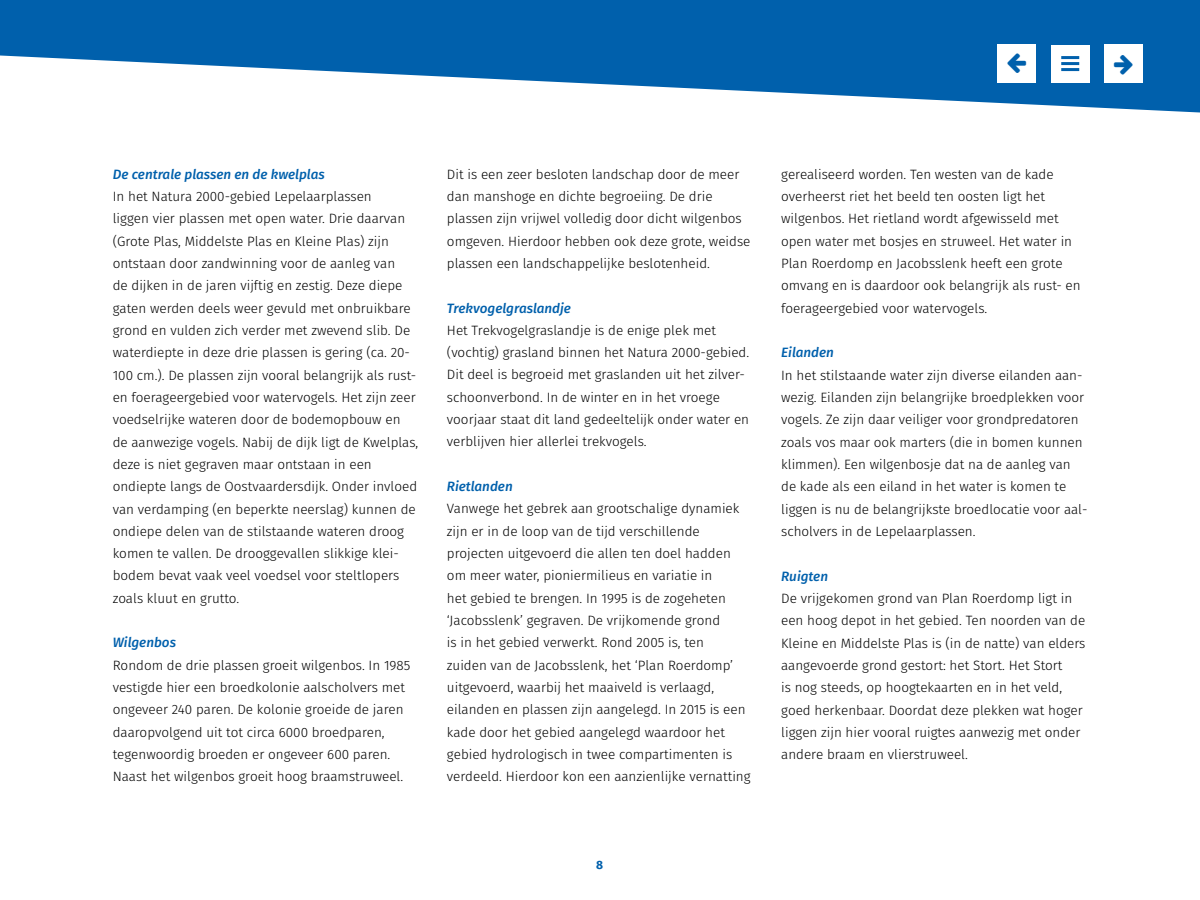
<style>
.page{position:relative;width:1200px;height:900px;background:#fff}
.page>*{position:absolute;margin:0;border:0;box-sizing:border-box;transform-origin:0 0}
.PFL_-_P_Bodytekst{font:300 13.5px/22.4px "Fira Sans";color:#000}
.H4_Alineakop_Cursief{font:italic 500 13.5px "Fira Sans";color:#0060ac}
.t1{font:700 12px "Fira Sans";color:#0060ac}
</style>
<div class="page">
<svg style="left:0;top:0;width:1200px;height:112px;fill:#0060ac"></svg>
<div style="left:1051px;top:45px;width:39px;height:37px;background:#fff"></div>
<hr style="left:1061px;top:56px;width:18px;height:3px;background:#0060ac">
<hr style="left:1061px;top:62px;width:18px;height:3px;background:#0060ac">
<hr style="left:1061px;top:68px;width:18px;height:3px;background:#0060ac">
<div style="left:998px;top:45px;width:38px;height:38px;background:#fff"></div>
<div style="left:1105px;top:45px;width:38px;height:38px;background:#fff"></div>
<h4 class="H4_Alineakop_Cursief" style="left:113px;top:163px;width:214px">De centrale plassen en de kwelplas</h4>
<p class="PFL_-_P_Bodytekst" style="left:113px;top:185px;width:307px">In het Natura 2000-gebied Lepelaarplassen<br>liggen vier plassen met open water. Drie daarvan (Grote Plas, Middelste Plas en Kleine Plas) zijn ontstaan door zandwinning voor de aanleg van<br>de dijken in de jaren vijftig en zestig. Deze diepe gaten werden deels weer gevuld met onbruikbare grond en vulden zich verder met zwevend slib. De waterdiepte in deze drie plassen is gering (ca. 20- 100 cm.). De plassen zijn vooral belangrijk als rust&shy;en foerageergebied voor watervogels. Het zijn zeer voedselrijke wateren door de bodemopbouw en de aanwezige vogels. Nabij de dijk ligt de Kwelplas, deze is niet gegraven maar ontstaan in een ondiepte langs de Oostvaardersdijk. Onder invloed van verdamping (en beperkte neerslag) kunnen de ondiepe delen van de stilstaande wateren droog komen te vallen. De drooggevallen slikkige klei&shy;bodem bevat vaak veel voedsel voor steltlopers zoals kluut en grutto.</p>
<h4 class="H4_Alineakop_Cursief" style="left:113px;top:632px;width:65px">Wilgenbos</h4>
<p class="PFL_-_P_Bodytekst" style="left:113px;top:654px;width:299px">Rondom de drie plassen groeit wilgenbos. In 1985 vestigde hier een broedkolonie aalscholvers met ongeveer 240 paren. De kolonie groeide de jaren daaropvolgend uit tot circa 6000 broedparen, tegenwoordig broeden er ongeveer 600 paren.<br>Naast het wilgenbos groeit hoog braamstruweel.</p>
<p class="PFL_-_P_Bodytekst" style="left:447px;top:163px;width:305px">Dit is een zeer besloten landschap door de meer dan manshoge en dichte begroeiing. De drie plassen zijn vrijwel volledig door dicht wilgenbos omgeven. Hierdoor hebben ook deze grote, weidse plassen een landschappelijke beslotenheid.</p>
<h4 class="H4_Alineakop_Cursief" style="left:447px;top:297px;width:126px">Trekvogelgraslandje</h4>
<p class="PFL_-_P_Bodytekst" style="left:447px;top:319px;width:304px">Het Trekvogelgraslandje is de enige plek met (vochtig) grasland binnen het Natura 2000-gebied.<br>Dit deel is begroeid met graslanden uit het zilver&shy;schoonverbond. In de winter en in het vroege voorjaar staat dit land gedeeltelijk onder water en verblijven hier allerlei trekvogels.</p>
<h4 class="H4_Alineakop_Cursief" style="left:447px;top:476px;width:67px">Rietlanden</h4>
<p class="PFL_-_P_Bodytekst" style="left:447px;top:497px;width:305px">Vanwege het gebrek aan grootschalige dynamiek zijn er in de loop van de tijd verschillende projecten uitgevoerd die allen ten doel hadden om meer water, pioniermilieus en variatie in<br>het gebied te brengen. In 1995 is de zogeheten ‘Jacobsslenk’ gegraven. De vrijkomende grond<br>is in het gebied verwerkt. Rond 2005 is, ten<br>zuiden van de Jacobsslenk, het ‘Plan Roerdomp’ uitgevoerd, waarbij het maaiveld is verlaagd, eilanden en plassen zijn aangelegd. In 2015 is een kade door het gebied aangelegd waardoor het gebied hydrologisch in twee compartimenten is verdeeld. Hierdoor kon een aanzienlijke vernatting</p>
<p class="t1" style="left:596px;top:854px;width:8px">8</p>
<p class="PFL_-_P_Bodytekst" style="left:781px;top:163px;width:301px">gerealiseerd worden. Ten westen van de kade overheerst riet het beeld ten oosten ligt het wilgenbos. Het rietland wordt afgewisseld met open water met bosjes en struweel. Het water in Plan Roerdomp en Jacobsslenk heeft een grote omvang en is daardoor ook belangrijk als rust- en foerageergebied voor watervogels.</p>
<h4 class="H4_Alineakop_Cursief" style="left:781px;top:342px;width:54px">Eilanden</h4>
<p class="PFL_-_P_Bodytekst" style="left:781px;top:364px;width:308px">In het stilstaande water zijn diverse eilanden aan&shy;wezig. Eilanden zijn belangrijke broedplekken voor vogels. Ze zijn daar veiliger voor grondpredatoren zoals vos maar ook marters (die in bomen kunnen klimmen). Een wilgenbosje dat na de aanleg van de kade als een eiland in het water is komen te liggen is nu de belangrijkste broedlocatie voor aal&shy;scholvers in de Lepelaarplassen.</p>
<h4 class="H4_Alineakop_Cursief" style="left:781px;top:565px;width:48px">Ruigten</h4>
<p class="PFL_-_P_Bodytekst" style="left:781px;top:587px;width:306px">De vrijgekomen grond van Plan Roerdomp ligt in een hoog depot in het gebied. Ten noorden van de Kleine en Middelste Plas is (in de natte) van elders aangevoerde grond gestort: het Stort. Het Stort<br>is nog steeds, op hoogtekaarten en in het veld, goed herkenbaar. Doordat deze plekken wat hoger liggen zijn hier vooral ruigtes aanwezig met onder andere braam en vlierstruweel.</p>
</div>
